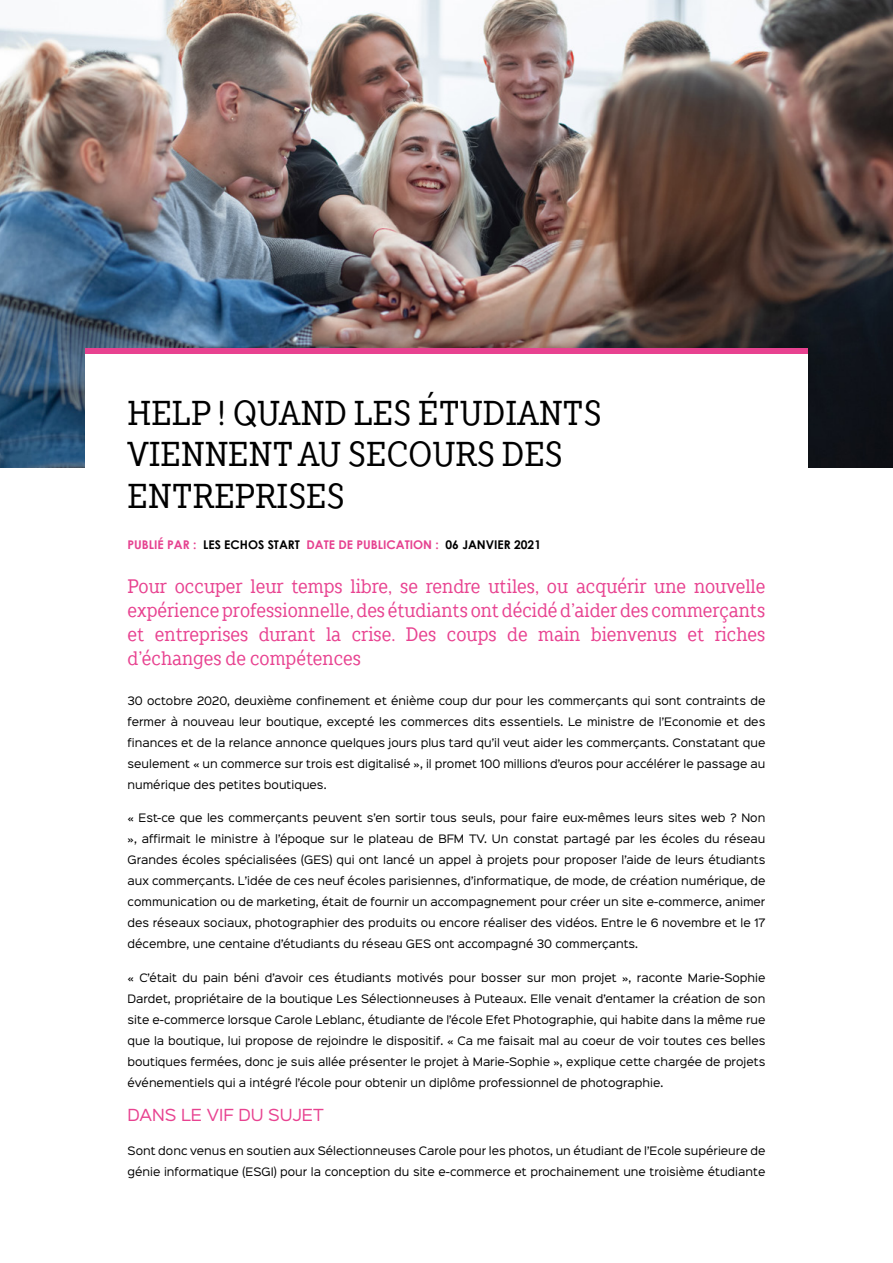
<style>
.page{position:relative;width:893px;height:1263px;background:#fff}
.page>*{position:absolute;margin:0;border:0;box-sizing:border-box;transform-origin:0 0}
.t1{font:34.5px/41.4px "TT Slabs Condensed";color:#000}
.t2{font:19.5px/24px "TT Slabs Condensed";color:#e84290;text-align:justify}
.t3{font:15px "Sinkin Sans 400";color:#e84290}
.t4{font:700 12px "Century Gothic";color:#e64290}
.t5{font:10.5px/21px "Sinkin Sans 400";color:#000;text-align:justify}
.s1{color:#000}
</style>
<div class="page">
<img style="left:0;top:0;width:893px;height:468px">
<div style="left:85px;top:348px;width:723px;height:180px;background:#fff"></div>
<div style="left:85px;top:348px;width:723px;height:6px;background:#e84290"></div>
<h1 class="t1" style="left:128px;top:392px;width:476px">HELP ! QUAND LES ÉTUDIANTS<br>VIENNENT AU SECOURS DES<br>ENTREPRISES</h1>
<p class="t4" style="left:128px;top:536px;width:415px">PUBLIÉ PAR : <span class="s1">LES ECHOS START</span> DATE DE PUBLICATION : <span class="s1">06 JANVIER 2021</span></p>
<p class="t2" style="left:128px;top:574px;width:639px">Pour occuper leur temps libre, se rendre utiles, ou acquérir une nouvelle expérience professionnelle, des étudiants ont décidé d’aider des commerçants et entreprises durant la crise. Des coups de main bienvenus et riches d’échanges de compétences</p>
<p class="t5" style="left:128px;top:689px;width:639px">30 octobre 2020, deuxième confinement et énième coup dur pour les commerçants qui sont contraints de fermer à nouveau leur boutique, excepté les commerces dits essentiels. Le ministre de l’Economie et des finances et de la relance annonce quelques jours plus tard qu’il veut aider les commerçants. Constatant que seulement « un commerce sur trois est digitalisé », il promet 100 millions d’euros pour accélérer le passage au numérique des petites boutiques.</p>
<p class="t5" style="left:128px;top:807px;width:639px">« Est-ce que les commerçants peuvent s’en sortir tous seuls, pour faire eux-mêmes leurs sites web ? Non », affirmait le ministre à l’époque sur le plateau de BFM TV. Un constat partagé par les écoles du réseau Grandes écoles spécialisées (GES) qui ont lancé un appel à projets pour proposer l’aide de leurs étudiants aux commerçants. L’idée de ces neuf écoles parisiennes, d’informatique, de mode, de création numérique, de communication ou de marketing, était de fournir un accompagnement pour créer un site e-commerce, animer des réseaux sociaux, photographier des produits ou encore réaliser des vidéos. Entre le 6 novembre et le 17 décembre, une centaine d’étudiants du réseau GES ont accompagné 30 commerçants.</p>
<p class="t5" style="left:128px;top:966px;width:639px">« C’était du pain béni d’avoir ces étudiants motivés pour bosser sur mon projet », raconte Marie-Sophie Dardet, propriétaire de la boutique Les Sélectionneuses à Puteaux. Elle venait d’entamer la création de son site e-commerce lorsque Carole Leblanc, étudiante de l’école Efet Photographie, qui habite dans la même rue que la boutique, lui propose de rejoindre le dispositif. « Ca me faisait mal au coeur de voir toutes ces belles boutiques fermées, donc je suis allée présenter le projet à Marie-Sophie », explique cette chargée de projets événementiels qui a intégré l’école pour obtenir un diplôme professionnel de photographie.</p>
<h3 class="t3" style="left:128px;top:1102px;width:198px">DANS LE VIF DU SUJET</h3>
<p class="t5" style="left:128px;top:1139px;width:639px">Sont donc venus en soutien aux Sélectionneuses Carole pour les photos, un étudiant de l’Ecole supérieure de génie informatique (ESGI) pour la conception du site e-commerce et prochainement une troisième étudiante</p>
</div>
